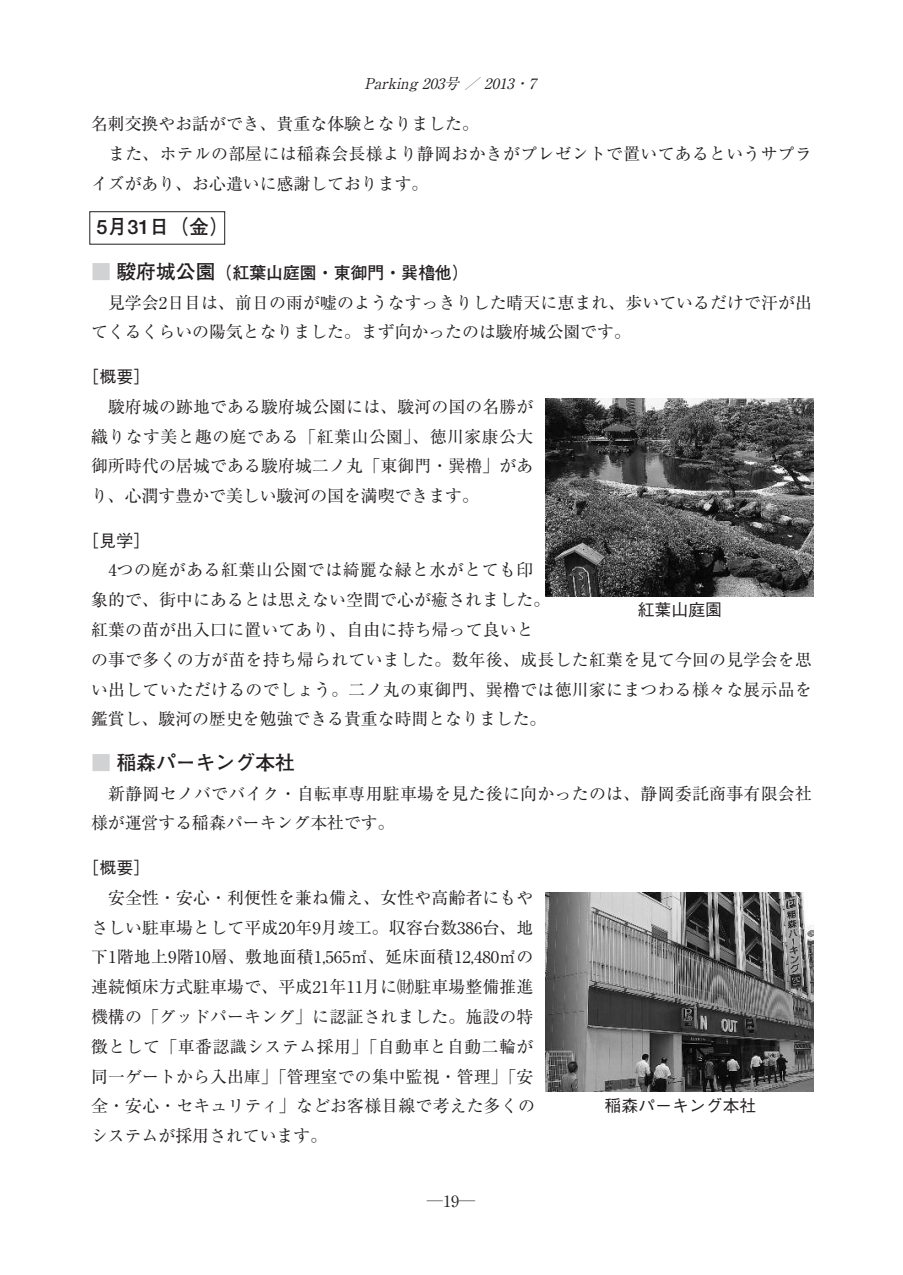
<style>
.page{position:relative;width:903px;height:1275px;background:#fff}
.page>*{position:absolute;margin:0;border:0;box-sizing:border-box;transform-origin:0 0}
.t1{font:700 19.78px "Futo Go B101";color:#231f20}
.t2{font:16.8px/29.8px "Ryumin";letter-spacing:.01em;color:#231f20}
.t3{font:500 16.8px "Gothic BBB";color:#231f20}
.t4{font:700 16.8px "Futo Go B101";color:#231f20}
.t5{font:16.1px "Ryumin";color:#231f20}
.t6{font:italic 14.88px "Ryumin";color:#231f20}
.s1{font-size:19.78px;color:#d1d2d4}
.s2{font-size:19.78px}
.s3{color:#d1d2d4}
.s4{font-family:"Hira Min Pro W3"}
</style>
<div class="page">
<img style="left:546px;top:398px;width:268px;height:198px">
<img style="left:546px;top:893px;width:268px;height:198px">
<div style="left:89px;top:211px;width:136px;height:33px;border:1px solid #231f20"></div>
<p class="t6" style="left:364px;top:75px;width:177px">Parking 203号／ 2013・7</p>
<p class="t2" style="left:91px;top:109px;width:389px">名刺交換やお話ができ、貴重な体験となりました。</p>
<p class="t2" style="left:108px;top:138px;width:705px">また、ホテルの部屋には稲森会長様より静岡おかきがプレゼントで置いてあるというサプラ</p>
<p class="t2" style="left:91px;top:168px;width:339px">イズがあり、お心遣いに感謝しております。</p>
<p class="t1" style="left:97px;top:215px;width:134px">5月31日（金）</p>
<p class="t4" style="left:91px;top:263px;width:379px"><span class="s1">■</span> <span class="s2">駿府城公園</span>（紅葉山庭園・東御門・巽櫓他）</p>
<p class="t2" style="left:91px;top:287px;width:722px;text-indent:17px">見学会2日目は、前日の雨が嘘のようなすっきりした晴天に恵まれ、歩いているだけで汗が出てくるくらいの陽気となりました。まず向かったのは駿府城公園です。</p>
<p class="t3" style="left:83px;top:367px;width:69px">［概要］</p>
<p class="t2" style="left:91px;top:391px;width:444px;text-align:justify;text-indent:17px">駿府城の跡地である駿府城公園には、駿河の国の名勝が織りなす美と趣の庭である「紅葉山公園」、徳川家康公大御所時代の居城である駿府城二ノ丸「東御門・巽櫓」があり、心潤す豊かで美しい駿河の国を満喫できます。</p>
<p class="t3" style="left:83px;top:531px;width:69px">［見学］</p>
<p class="t2" style="left:91px;top:555px;width:722px;text-indent:17px">4つの庭がある紅葉山公園では綺麗な緑と水がとても印<br>象的で、街中にあるとは思えない空間で心が癒されました。<br>紅葉の苗が出入口に置いてあり、自由に持ち帰って良いと<br>の事で多くの方が苗を持ち帰られていました。数年後、成長した紅葉を見て今回の見学会を思い出していただけるのでしょう。二ノ丸の東御門、巽櫓では徳川家にまつわる様々な展示品を鑑賞し、駿河の歴史を勉強できる貴重な時間となりました。</p>
<p class="t1" style="left:91px;top:751px;width:205px"><span class="s3">■</span> 稲森パーキング本社</p>
<p class="t2" style="left:91px;top:778px;width:722px;text-indent:17px">新静岡セノバでバイク・自転車専用駐車場を見た後に向かったのは、静岡委託商事有限会社様が運営する稲森パーキング本社です。</p>
<p class="t3" style="left:83px;top:858px;width:69px">［概要］</p>
<p class="t2" style="left:91px;top:882px;width:445px;text-align:justify;text-indent:17px">安全性・安心・利便性を兼ね備え、女性や高齢者にもやさしい駐車場として平成20年9月竣工。収容台数386台、地下1階地上9階10層、敷地面積1,565㎡、延床面積12,480㎡の連続傾床方式駐車場で、平成21年11月に<span class="s4">㈶</span>駐車場整備推進機構の「グッドパーキング」に認証されました。施設の特徴として「車番認識システム採用」「自動車と自動二輪が同一ゲートから入出庫」「管理室での集中監視・管理」「安全・安心・セキュリティ」などお客様目線で考えた多くのシステムが採用されています。</p>
<p class="t3" style="left:638px;top:600px;width:86px">紅葉山庭園</p>
<p class="t3" style="left:604px;top:1096px;width:153px">稲森パーキング本社</p>
<p class="t5" style="left:427px;top:1191px;width:50px">—19—</p>
</div>
